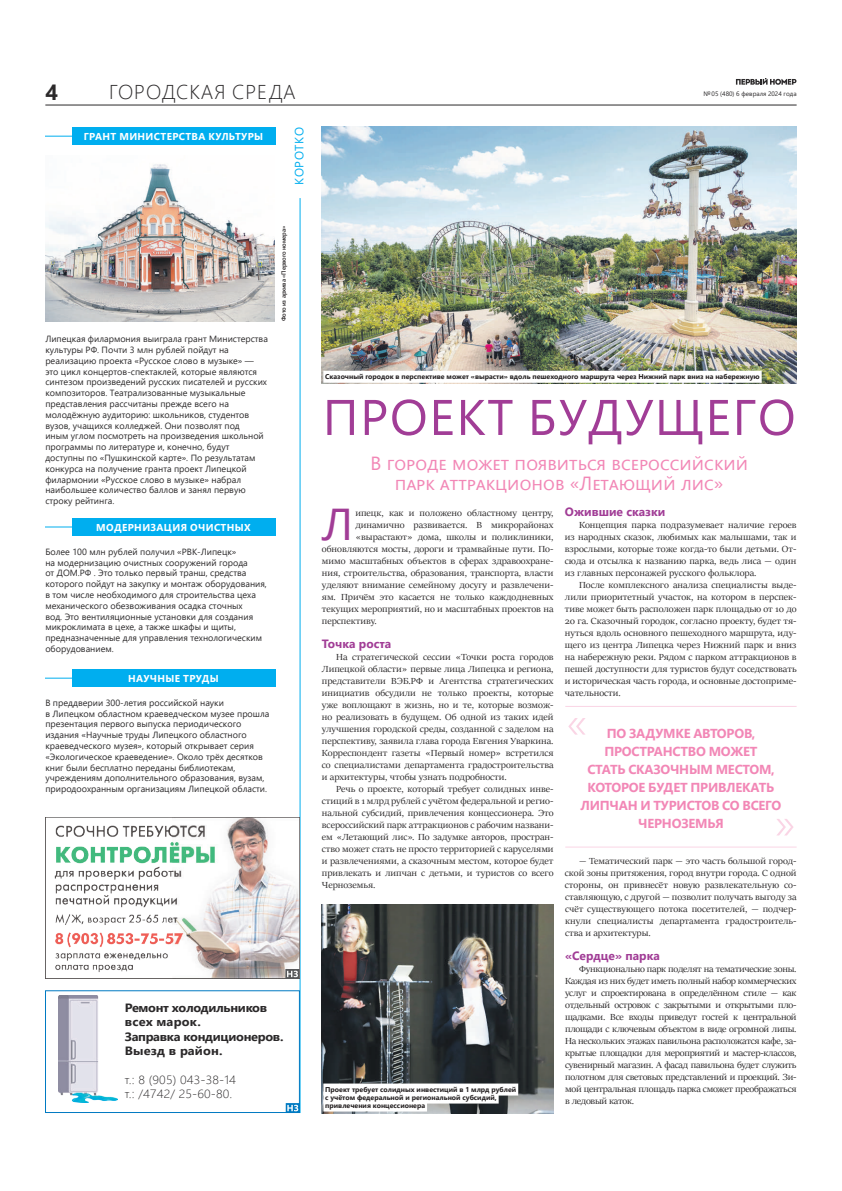
<style>
.page{position:relative;width:842px;height:1191px;background:#fff}
.page>*{position:absolute;margin:0;border:0;box-sizing:border-box;transform-origin:0 0}
.t1{font:50px "Segoe UI";letter-spacing:.035em;color:#a13d96}
.t2{font:300 50px "Segoe UI";color:#fad5e5}
.t3{font:44.5px "Segoe UI";color:#a13d96;scale:1.07 1}
.t4{font:700 22px "Segoe UI";color:#2b292a}
.t5{font:300 20px "Segoe UI";letter-spacing:.045em;color:#2b292a}
.t6{font:19px/20px "Segoe UI";letter-spacing:.005em;color:#f287b6;text-align:center}
.t7{font:700 13px/18px "Segoe UI";letter-spacing:-.015em;color:#f287b6;text-align:center}
.t8{font:700 12px/14.4px "Segoe UI";letter-spacing:-.025em;color:#2b292a;scale:1.07 1}
.t9{font:700 12px "Segoe UI";color:#a13d96}
.t10{font:300 12px/14.4px "Segoe UI";letter-spacing:.01em;color:#2b292a;scale:1.07 1}
.t11{font:12px "Segoe UI";letter-spacing:.045em;color:#00aeef}
.t12{font:700 10px "Segoe UI";letter-spacing:.035em;color:#fff}
.t13{font:9.9px/12px "Sitka Banner";color:#2b292a;text-align:justify;scale:1.07 1}
.t14{font:9px/10.8px "Segoe UI";color:#2b292a}
.t15{font:700 7px/8px "Segoe UI";color:#231f20}
.t16{font:6.4px "Segoe UI";color:#2b292a}
.t17{font:600 6px "Segoe UI";letter-spacing:-.02em;color:#231f20}
</style>
<div class="page">
<hr style="left:45px;top:104px;width:752px;height:1px;background:#2b292a">
<svg style="left:736px;top:78px;width:60px;height:7px"></svg>
<hr style="left:300px;top:198px;width:1px;height:915px;background:#00aeef">
<hr style="left:45px;top:136px;width:230px;height:1px;background:#00aeef">
<hr style="left:45px;top:526px;width:230px;height:1px;background:#00aeef">
<hr style="left:45px;top:677px;width:230px;height:1px;background:#00aeef">
<div style="left:72px;top:128px;width:203px;height:17px;background:#00aeef"></div>
<div style="left:72px;top:518px;width:203px;height:17px;background:#00aeef"></div>
<div style="left:72px;top:669px;width:203px;height:17px;background:#00aeef"></div>
<div style="left:45px;top:990px;width:255px;height:123px;border:1px solid #007ac2"></div>
<img style="left:58px;top:995px;width:60px;height:107px">
<svg style="left:286px;top:1103px;width:14px;height:10px"></svg>
<hr style="left:565px;top:706px;width:232px;height:1px;background:#fad5e5">
<hr style="left:565px;top:846px;width:232px;height:1px;background:#fad5e5">
<img style="left:45px;top:817px;width:255px;height:161px">
<svg style="left:285px;top:969px;width:15px;height:10px"></svg>
<img style="left:322px;top:904px;width:232px;height:209px">
<img style="left:322px;top:126px;width:475px;height:258px">
<img style="left:45px;top:164px;width:230px;height:157px">
<div style="left:323px;top:371px;width:439px;height:12px;background:#fff"></div>
<div style="left:323px;top:1083px;width:195px;height:12px;background:#fff"></div>
<div style="left:323px;top:1091px;width:176px;height:12px;background:#fff"></div>
<div style="left:323px;top:1099px;width:104px;height:12px;background:#fff"></div>
<h3 class="t4" style="left:45px;top:71px;width:14px">4</h3>
<h3 class="t5" style="left:109px;top:73px;width:188px">ГОРОДСКАЯ СРЕДА</h3>
<p class="t16" style="left:704px;top:88px;width:94px">№ 05 (480) 6 февраля 2024 года</p>
<p class="t12" style="left:84px;top:127px;width:181px">ГРАНТ МИНИСТЕРСТВА КУЛЬТУРЫ</p>
<p class="t11" style="left:288px;top:185px;width:59px;rotate:-90deg">КОРОТКО</p>
<p class="t14" style="left:45px;top:333px;width:224px">Липецкая филармония выиграла грант Министерства культуры РФ. Почти 3 млн рублей пойдут на реализацию проекта «Русское слово в музыке» — это цикл концертов-спектаклей, которые являются синтезом произведений русских писателей и русских композиторов. Театрализованные музыкальные представления рассчитаны прежде всего на молодёжную аудиторию: школьников, студентов вузов, учащихся колледжей. Они позволят под<br>иным углом посмотреть на произведения школьной программы по литературе и, конечно, будут доступны по «Пушкинской карте». По результатам конкурса на получение гранта проект Липецкой филармонии «Русское слово в музыке» набрал наибольшее количество баллов и занял первую строку рейтинга.</p>
<p class="t12" style="left:96px;top:517px;width:156px">МОДЕРНИЗАЦИЯ ОЧИСТНЫХ</p>
<p class="t14" style="left:45px;top:545px;width:223px">Более 100 млн рублей получил «РВК-Липецк»<br>на модернизацию очистных сооружений города<br>от ДОМ.РФ . Это только первый транш, средства которого пойдут на закупку и монтаж оборудования, в том числе необходимого для строительства цеха механического обезвоживания осадка сточных<br>вод. Это вентиляционные установки для создания микроклимата в цехе, а также шкафы и щиты, предназначенные для управления технологическим оборудованием.</p>
<p class="t12" style="left:128px;top:669px;width:92px">НАУЧНЫЕ ТРУДЫ</p>
<p class="t14" style="left:45px;top:696px;width:226px">В преддверии 300-летия российской науки<br>в Липецком областном краеведческом музее прошла презентация первого выпуска периодического издания «Научные труды Липецкого областного краеведческого музея», который открывает серия «Экологическое краеведение». Около трёх десятков книг были бесплатно переданы библиотекам, учреждениям дополнительного образования, вузам, природоохранным организациям Липецкой области.</p>
<p class="t17" style="left:278px;top:321px;width:97px;rotate:-90deg">Фото из архива «Первого номера»</p>
<p class="t8" style="left:125px;top:999px;width:150px">Ремонт холодильников всех марок.<br>Заправка кондиционеров.<br>Выезд в район.</p>
<p class="t10" style="left:125px;top:1071px;width:105px">т.: 8 (905) 043-38-14 т.: /4742/ 25-60-80.</p>
<p class="t15" style="left:325px;top:372px;width:436px">Сказочный городок в перспективе может «вырасти» вдоль пешеходного маршрута через Нижний парк вниз на набережную</p>
<h1 class="t1" style="left:323px;top:370px;width:474px">ПРОЕКТ БУДУЩЕГО</h1>
<h3 class="t6" style="left:370px;top:452px;width:379px">В городе может появиться всероссийский парк аттракционов «Летающий лис»</h3>
<h2 class="t3" style="left:322px;top:482px;width:31px">Л</h2>
<p class="t13" style="left:355px;top:507px;width:187px">ипецк, как и положено областному центру,</p>
<p class="t13" style="left:355px;top:519px;width:187px">динамично развивается. В микрорайонах</p>
<p class="t13" style="left:355px;top:531px;width:187px">«вырастают» дома, школы и поликлиники,</p>
<p class="t13" style="left:322px;top:543px;width:218px">обновляются мосты, дороги и трамвайные пути. По-</p>
<p class="t13" style="left:322px;top:555px;width:218px">мимо масштабных объектов в сферах здравоохране-</p>
<p class="t13" style="left:322px;top:567px;width:218px">ния, строительства, образования, транспорта, власти</p>
<p class="t13" style="left:322px;top:579px;width:218px">уделяют внимание семейному досугу и развлечени-</p>
<p class="t13" style="left:322px;top:591px;width:218px">ям. Причём это касается не только каждодневных</p>
<p class="t13" style="left:322px;top:603px;width:218px">текущих мероприятий, но и масштабных проектов на</p>
<p class="t13" style="left:322px;top:615px;width:53px">перспективу.</p>
<p class="t9" style="left:322px;top:632px;width:71px">Точка роста</p>
<p class="t13" style="left:322px;top:651px;width:218px;text-indent:14px">На стратегической сессии «Точки роста городов Липецкой области» первые лица Липецка и региона, представители ВЭБ.РФ и Агентства стратегических инициатив обсудили не только проекты, которые уже воплощают в жизнь, но и те, которые возмож&shy;но реализовать в будущем. Об одной из таких идей улучшения городской среды, созданной с заделом на перспективу, заявила глава города Евгения Уваркина.<br>Корреспондент газеты «Первый номер» встретился со специалистами департамента градостроительства и архитектуры, чтобы узнать подробности.</p>
<p class="t13" style="left:322px;top:783px;width:218px;text-indent:14px">Речь о проекте, который требует солидных инве&shy;стиций в 1 млрд рублей с учётом федеральной и регио&shy;нальной субсидий, привлечения концессионера. Это всероссийский парк аттракционов с рабочим названи&shy;ем «Летающий лис». По задумке авторов, простран&shy;ство может стать не просто территорией с каруселями и развлечениями, а сказочным местом, которое будет привлекать и липчан с детьми, и туристов со всего Черноземья.</p>
<p class="t15" style="left:325px;top:1084px;width:193px">Проект требует солидных инвестиций в 1 млрд рублей с учётом федеральной и региональной субсидий, привлечения концессионера</p>
<p class="t9" style="left:565px;top:500px;width:102px">Ожившие сказки</p>
<p class="t13" style="left:565px;top:519px;width:218px;text-indent:14px">Концепция парка подразумевает наличие героев из народных сказок, любимых как малышами, так и взрослыми, которые тоже когда-то были детьми. От&shy;сюда и отсылка к названию парка, ведь лиса — один из главных персонажей русского фольклора.</p>
<p class="t13" style="left:565px;top:579px;width:218px;text-indent:14px">После комплексного анализа специалисты выде&shy;лили приоритетный участок, на котором в перспек&shy;тиве может быть расположен парк площадью от 10 до 20 га. Сказочный городок, согласно проекту, будет тя&shy;нуться вдоль основного пешеходного маршрута, иду&shy;щего из центра Липецка через Нижний парк и вниз на набережную реки. Рядом с парком аттракционов в пешей доступности для туристов будут соседствовать и историческая часть города, и основные достоприме&shy;чательности.</p>
<h1 class="t2" style="left:565px;top:674px;width:25px">«</h1>
<h3 class="t7" style="left:580px;top:723px;width:202px">ПО ЗАДУМКЕ АВТОРОВ,<br>ПРОСТРАНСТВО МОЖЕТ<br>СТАТЬ СКАЗОЧНЫМ МЕСТОМ,<br>КОТОРОЕ БУДЕТ ПРИВЛЕКАТЬ<br>ЛИПЧАН И ТУРИСТОВ СО ВСЕГО<br>ЧЕРНОЗЕМЬЯ</h3>
<h1 class="t2" style="left:797px;top:879px;width:25px;rotate:-180deg">«</h1>
<p class="t13" style="left:565px;top:855px;width:218px;text-indent:14px">— Тематический парк — это часть большой город&shy;ской зоны притяжения, город внутри города. С одной стороны, он привнесёт новую развлекательную со&shy;ставляющую, с другой — позволит получать выгоду за счёт существующего потока посетителей, — подчер&shy;кнули специалисты департамента градостроитель&shy;ства и архитектуры.</p>
<p class="t9" style="left:565px;top:944px;width:96px">«Сердце» парка</p>
<p class="t13" style="left:565px;top:963px;width:218px;text-indent:14px">Функционально парк поделят на тематические зоны.<br>Каждая из них будет иметь полный набор коммерческих услуг и спроектирована в определённом стиле — как отдельный островок с закрытыми и открытыми пло&shy;щадками. Все входы приведут гостей к центральной площади с ключевым объектом в виде огромной липы.<br>На нескольких этажах павильона расположатся кафе, за&shy;крытые площадки для мероприятий и мастер-классов, сувенирный магазин. А фасад павильона будет служить полотном для световых представлений и проекций. Зи&shy;мой центральная площадь парка сможет преображаться в ледовый каток.</p>
</div>
